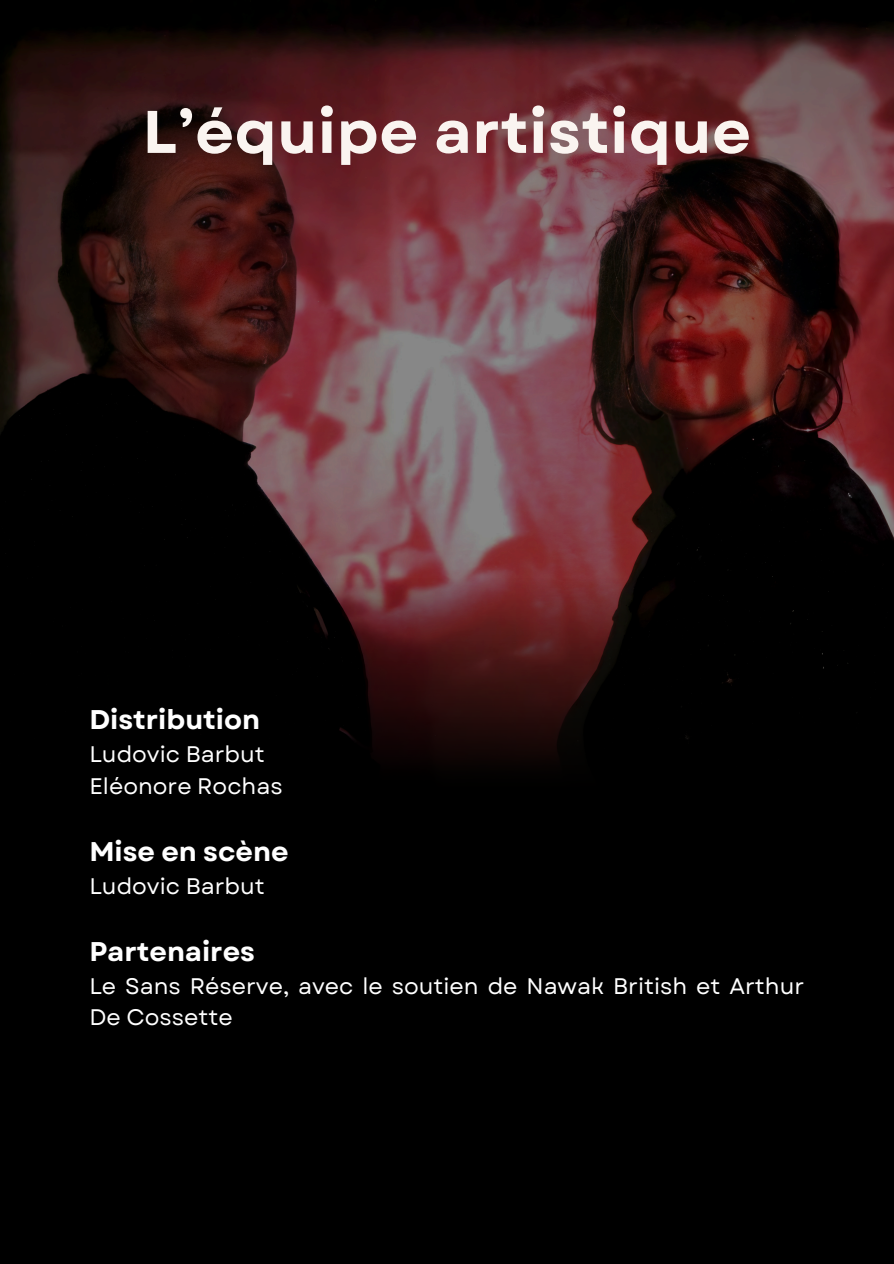
<style>
.page{position:relative;width:894px;height:1264px;background:#fff}
.page>*{position:absolute;margin:0;border:0;box-sizing:border-box;transform-origin:0 0}
.t1{font:700 60px "Garet";letter-spacing:.01em;color:#faf4f0}
.t2{font:700 27px "Garet";color:#fff}
.t3{font:22.5px/31.5px "Garet";color:#fff}
</style>
<div class="page">
<div style="left:0;top:0;width:893px;height:1263px;background:#000"></div>
<img style="left:0;top:20px;width:893px;height:558px">
<svg style="left:298px;top:578px;width:550px;height:186px"></svg>
<p class="t1" style="left:142px;top:89px;width:609px">L’équipe artistique</p>
<h1 class="t2" style="left:89px;top:700px;width:172px">Distribution</h1>
<p class="t3" style="left:89px;top:738px;width:177px">Ludovic Barbut</p>
<p class="t3" style="left:89px;top:770px;width:195px">Eléonore Rochas</p>
<p class="t2" style="left:89px;top:832px;width:201px">Mise en scène</p>
<p class="t3" style="left:89px;top:870px;width:177px">Ludovic Barbut</p>
<p class="t2" style="left:89px;top:932px;width:167px">Partenaires</p>
<p class="t3" style="left:89px;top:970px;width:716px">Le Sans Réserve, avec le soutien de Nawak British et Arthur<br>De Cossette</p>
</div>
